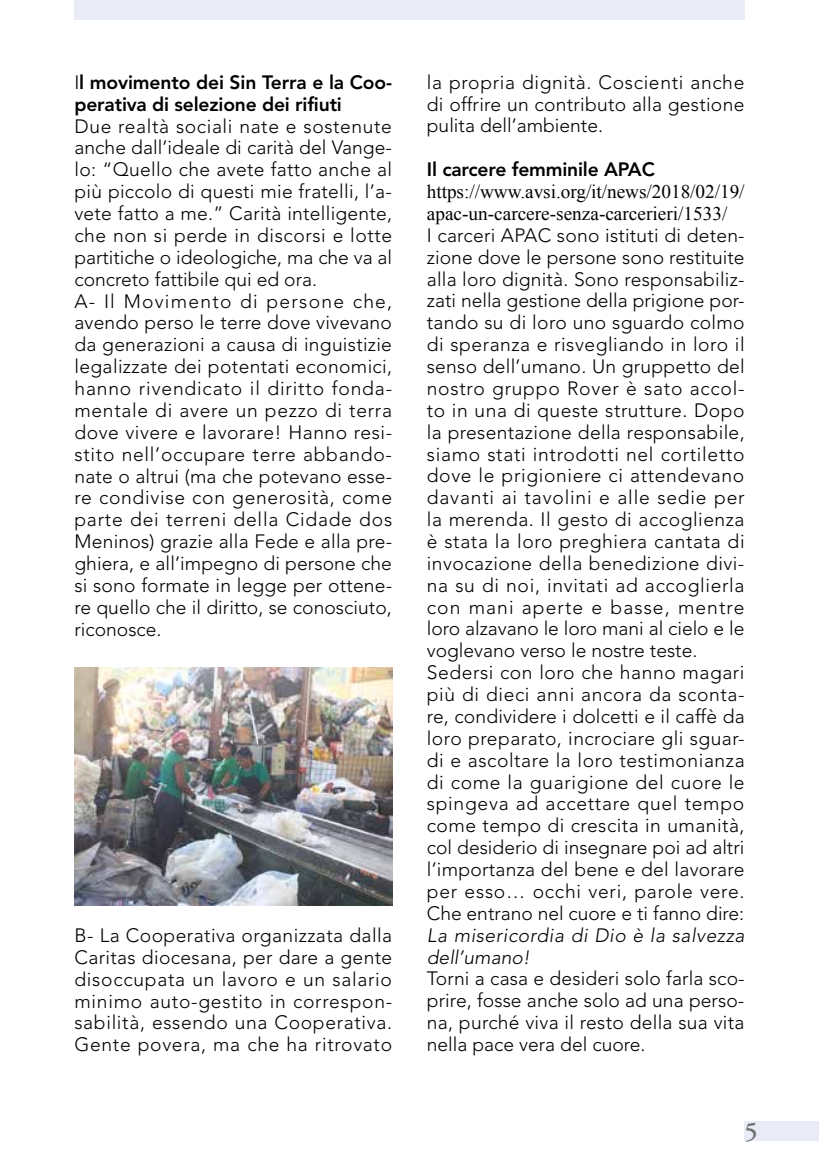
<style>
.page{position:relative;width:819px;height:1166px;background:#fff}
.page>*{position:absolute;margin:0;border:0;box-sizing:border-box;transform-origin:0 0}
.t1{font:600 26.25px "Adobe Garamond Pro";color:#706f6f}
.t2{font:300 19.25px/21.9px "Avenir";letter-spacing:.02em;color:#000;text-align:justify}
.t3{font:800 19.25px/21.9px "Avenir";letter-spacing:-.01em;color:#000}
.t4{font:19.25px/21.9px "Times New Roman";color:#000}
.t5{font:italic 300 19.25px/21.9px "Avenir";letter-spacing:.03em;color:#000}
.s1{font-weight:300}
</style>
<div class="page">
<div style="left:74px;top:0;width:670px;height:20px;background:#e9ebf7"></div>
<div style="left:744px;top:1121px;width:75px;height:20px;background:#e9ebf7"></div>
<img style="left:74px;top:667px;width:318px;height:239px">
<p class="t3" style="left:74px;top:71px;width:319px"><span class="s1">I</span>l movimento dei Sin Terra e la Coo&shy;perativa di selezione dei rifiuti</p>
<p class="t2" style="left:74px;top:115px;width:319px;text-align:left">Due realtà sociali nate e sostenute anche dall’ideale di carità del Vange&shy;lo: “Quello che avete fatto anche al più piccolo di questi mie fratelli, l’a&shy;vete fatto a me.” Carità intelligente, che non si perde in discorsi e lotte partitiche o ideologiche, ma che va al concreto fattibile qui ed ora.<br>A- Il Movimento di persone che, avendo perso le terre dove vivevano da generazioni a causa di inguistizie legalizzate dei potentati economici, hanno rivendicato il diritto fonda&shy;mentale di avere un pezzo di terra dove vivere e lavorare! Hanno resi&shy;stito nell’occupare terre abbando&shy;nate o altrui (ma che potevano esse&shy;re condivise con generosità, come parte dei terreni della Cidade dos Meninos) grazie alla Fede e alla pre&shy;ghiera, e all’impegno di persone che si sono formate in legge per ottene&shy;re quello che il diritto, se conosciuto, riconosce.</p>
<p class="t2" style="left:74px;top:924px;width:319px">B- La Cooperativa organizzata dalla Caritas diocesana, per dare a gente disoccupata un lavoro e un salario minimo auto-gestito in correspon&shy;sabilità, essendo una Cooperativa.<br>Gente povera, ma che ha ritrovato</p>
<p class="t2" style="left:427px;top:71px;width:319px">la propria dignità. Coscienti anche di offrire un contributo alla gestione pulita dell’ambiente.</p>
<p class="t3" style="left:427px;top:159px;width:229px">Il carcere femminile APAC</p>
<p class="t4" style="left:427px;top:180px;width:319px">https://www.avsi.org/it/news/2018/02/19/ apac-un-carcere-senza-carcerieri/1533/</p>
<p class="t2" style="left:427px;top:224px;width:319px;text-align:left">I carceri APAC sono istituti di deten&shy;zione dove le persone sono restituite alla loro dignità. Sono responsabiliz&shy;zati nella gestione della prigione por&shy;tando su di loro uno sguardo colmo di speranza e risvegliando in loro il senso dell’umano. Un gruppetto del nostro gruppo Rover è sato accol&shy;to in una di queste strutture. Dopo la presentazione della responsabile, siamo stati introdotti nel cortiletto dove le prigioniere ci attendevano davanti ai tavolini e alle sedie per la merenda. Il gesto di accoglienza è stata la loro preghiera cantata di invocazione della benedizione divi&shy;na su di noi, invitati ad accoglierla con mani aperte e basse, mentre loro alzavano le loro mani al cielo e le voglevano verso le nostre teste.<br>Sedersi con loro che hanno magari più di dieci anni ancora da sconta&shy;re, condividere i dolcetti e il caffè da loro preparato, incrociare gli sguar&shy;di e ascoltare la loro testimonianza di come la guarigione del cuore le spingeva ad accettare quel tempo come tempo di crescita in umanità, col desiderio di insegnare poi ad altri l’importanza del bene e del lavorare per esso… occhi veri, parole vere.<br>Che entrano nel cuore e ti fanno dire:</p>
<p class="t5" style="left:427px;top:924px;width:319px">La misericordia di Dio è la salvezza dell’umano!</p>
<p class="t2" style="left:427px;top:968px;width:319px">Torni a casa e desideri solo farla sco&shy;prire, fosse anche solo ad una perso&shy;na, purché viva il resto della sua vita nella pace vera del cuore.</p>
<h1 class="t1" style="left:744px;top:1116px;width:15px">5</h1>
</div>
